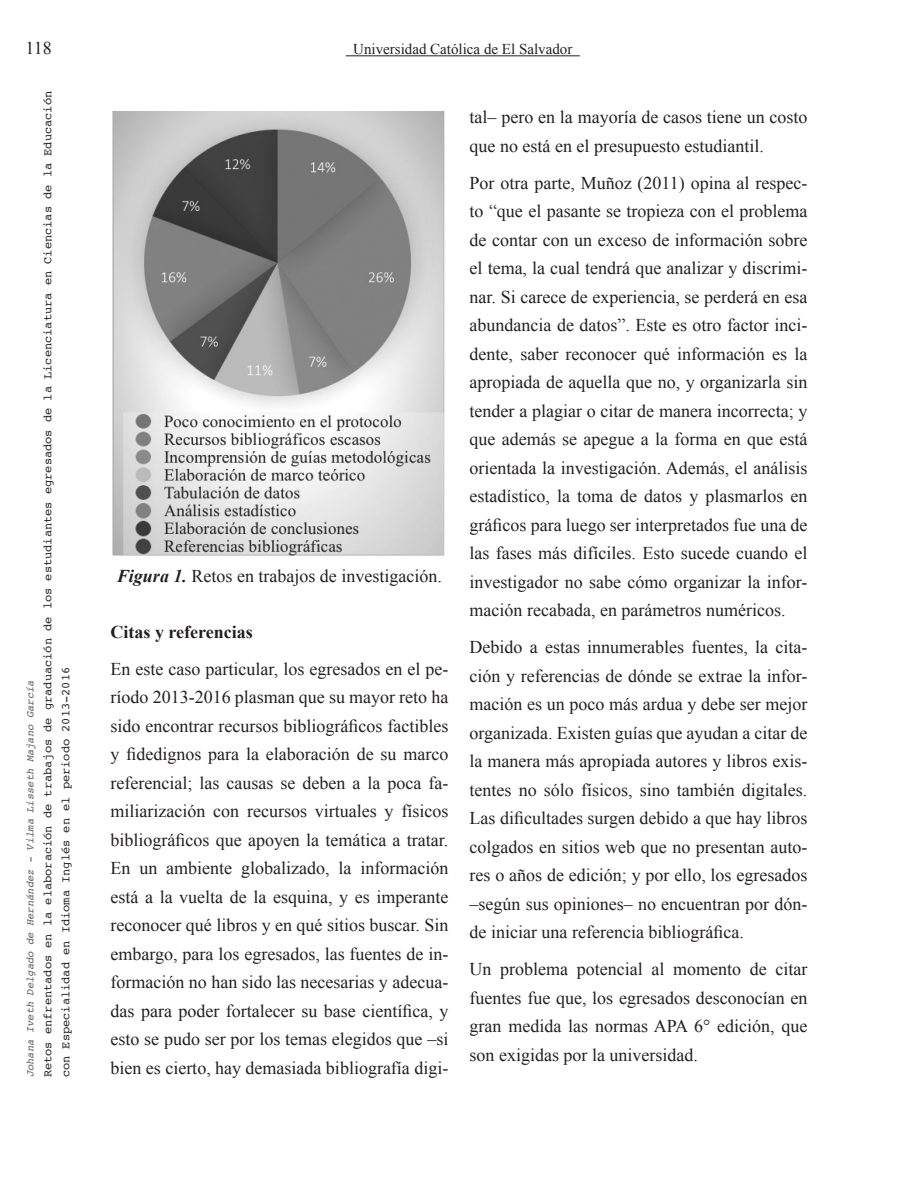
<style>
.page{position:relative;width:918px;height:1188px;background:#fff}
.page>*{position:absolute;margin:0;border:0;box-sizing:border-box;transform-origin:0 0}
.Anuario2016{font:18px/28.5px "Times New Roman";color:#231f20;text-align:justify}
.Anuario2016-2{font:700 18px "Times New Roman";color:#231f20}
.t1{font:15px "Times New Roman";color:#231f20}
.t2{font:12px/18px "Courier";color:#231f20}
.t3{font:italic 10.5px "Courier";color:#5a5a5d}
.s1{font-weight:700;font-style:italic}
</style>
<div class="page">
<hr style="left:346px;top:55px;width:234px;height:1px;background:#231f20">
<img style="left:112px;top:111px;width:333px;height:445px">
<p class="Anuario2016" style="left:26px;top:33px;width:28px">118</p>
<p class="t1" style="left:353px;top:39px;width:221px">Universidad Católica de El Salvador</p>
<p class="t2" style="left:38px;top:1077px;width:988px;rotate:-90deg">Retos enfrentados en la elaboración de trabajos de graduación de los estudiantes egresados de la Licenciatura en Ciencias de la Educación con Especialidad en Idioma Inglés en el periodo 2013-2016</p>
<p class="t3" style="left:22px;top:1077px;width:398px;rotate:-90deg">Johana Iveth Delgado de Hernández - Vilma Lisseth Majano García</p>
<p class="Anuario2016" style="left:117px;top:561px;width:326px"><span class="s1">Figura 1.</span> Retos en trabajos de investigación.</p>
<p class="Anuario2016-2" style="left:111px;top:619px;width:144px">Citas y referencias</p>
<p class="Anuario2016" style="left:111px;top:654px;width:339px">En este caso particular, los egresados en el pe&shy;ríodo 2013-2016 plasman que su mayor reto ha sido encontrar recursos bibliográficos factibles y fidedignos para la elaboración de su marco referencial; las causas se deben a la poca fa&shy;miliarización con recursos virtuales y físicos bibliográficos que apoyen la temática a tratar.<br>En un ambiente globalizado, la información está a la vuelta de la esquina, y es imperante reconocer qué libros y en qué sitios buscar. Sin embargo, para los egresados, las fuentes de in&shy;formación no han sido las necesarias y adecua&shy;das para poder fortalecer su base científica, y esto se pudo ser por los temas elegidos que –si bien es cierto, hay demasiada bibliografía digi-</p>
<p class="Anuario2016" style="left:470px;top:102px;width:339px">tal– pero en la mayoría de casos tiene un costo que no está en el presupuesto estudiantil.</p>
<p class="Anuario2016" style="left:470px;top:168px;width:339px">Por otra parte, Muñoz (2011) opina al respec&shy;to “que el pasante se tropieza con el problema de contar con un exceso de información sobre el tema, la cual tendrá que analizar y discrimi&shy;nar. Si carece de experiencia, se perderá en esa abundancia de datos”. Este es otro factor inci&shy;dente, saber reconocer qué información es la apropiada de aquella que no, y organizarla sin tender a plagiar o citar de manera incorrecta; y que además se apegue a la forma en que está orientada la investigación. Además, el análisis estadístico, la toma de datos y plasmarlos en gráficos para luego ser interpretados fue una de las fases más difíciles. Esto sucede cuando el investigador no sabe cómo organizar la infor&shy;mación recabada, en parámetros numéricos.</p>
<p class="Anuario2016" style="left:470px;top:632px;width:339px">Debido a estas innumerables fuentes, la cita&shy;ción y referencias de dónde se extrae la infor&shy;mación es un poco más ardua y debe ser mejor organizada. Existen guías que ayudan a citar de la manera más apropiada autores y libros exis&shy;tentes no sólo físicos, sino también digitales.<br>Las dificultades surgen debido a que hay libros colgados en sitios web que no presentan auto&shy;res o años de edición; y por ello, los egresados –según sus opiniones– no encuentran por dón&shy;de iniciar una referencia bibliográfica.</p>
<p class="Anuario2016" style="left:470px;top:954px;width:339px">Un problema potencial al momento de citar fuentes fue que, los egresados desconocían en gran medida las normas APA 6° edición, que son exigidas por la universidad.</p>
</div>
